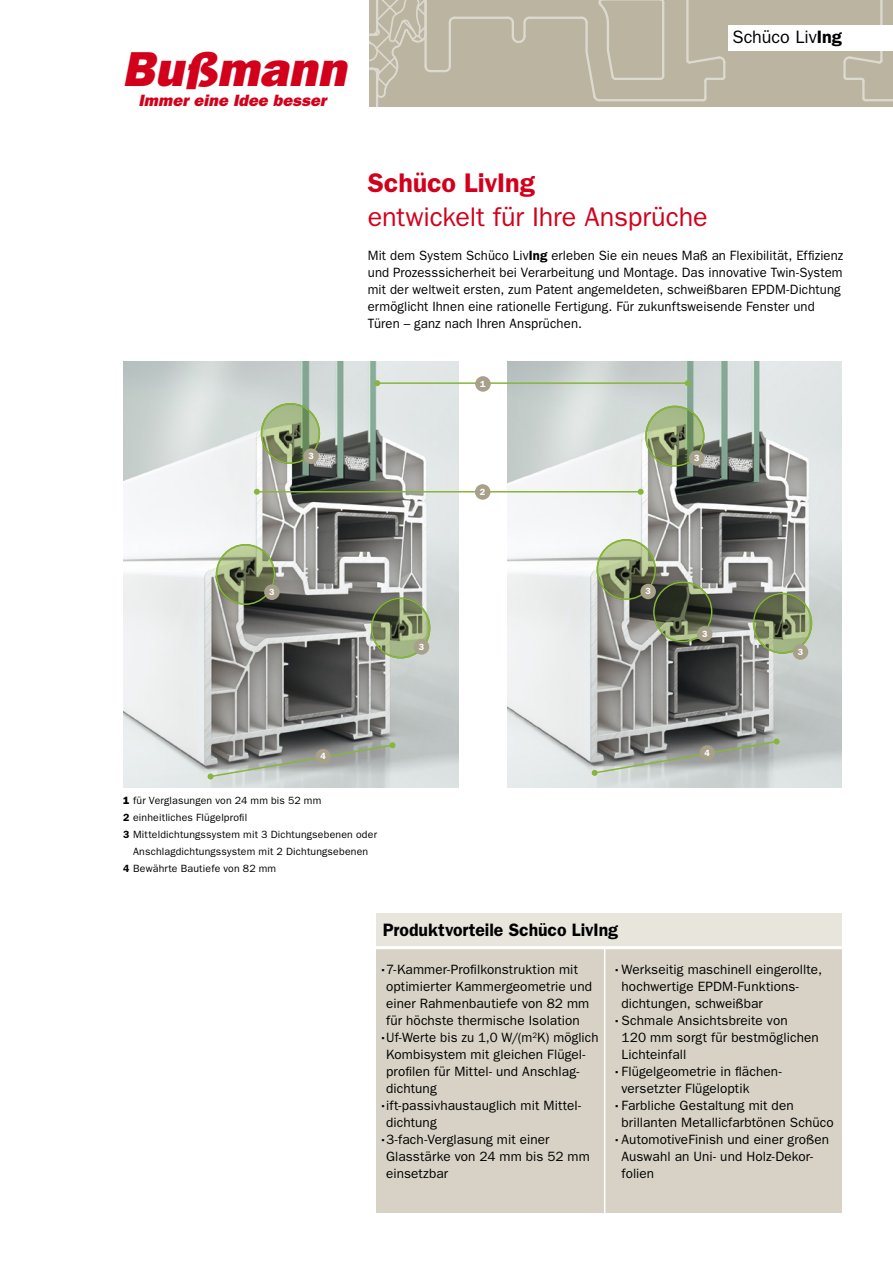
<style>
.page{position:relative;width:893px;height:1263px;background:#fff}
.page>*{position:absolute;margin:0;border:0;box-sizing:border-box;transform-origin:0 0}
.t1{font:italic 800 49.35px "Franklin Gothic";letter-spacing:.005em;color:#d3001b}
.t2{font:27px "Franklin Gothic";letter-spacing:-.005em;color:#d3001b}
.t3{font:600 27px "Franklin Gothic";letter-spacing:-.005em;color:#d3001b}
.t4{font:600 18px "Franklin Gothic";letter-spacing:-.005em;color:#000}
.t5{font:18px "Franklin Gothic";color:#000}
.t6{font:italic 800 16.5px "Franklin Gothic";letter-spacing:.005em;color:#d3001b}
.t7{font:13.5px/17px "Franklin Gothic";letter-spacing:.01em;color:#000}
.t8{font:10.5px/17px "Franklin Gothic";letter-spacing:.015em;color:#000}
.t9{font:600 9px "Franklin Gothic";color:#fff}
.s1{font-weight:600}
.s2{font-weight:800}
</style>
<div class="page">
<div style="left:370px;top:0;width:523px;height:107px;background:#bbb4a1"></div>
<hr style="left:376px;top:74px;width:2px;height:33px;background:#fff">
<hr style="left:615px;top:78px;width:45px;height:2px;background:#fff">
<svg style="left:658px;top:73px;width:7px;height:7px"></svg>
<hr style="left:662px;top:2px;width:2px;height:74px;background:#fff">
<svg style="left:660px;top:0;width:5px;height:5px"></svg>
<hr style="left:602px;top:0;width:58px;height:1px;background:#fff">
<hr style="left:865px;top:99px;width:28px;height:2px;background:#fff">
<svg style="left:862px;top:98px;width:6px;height:4px"></svg>
<hr style="left:862px;top:81px;width:3px;height:17px;background:#fff">
<svg style="left:843px;top:77px;width:22px;height:6px"></svg>
<hr style="left:843px;top:62px;width:3px;height:15px;background:#fff">
<svg style="left:843px;top:55px;width:40px;height:10px"></svg>
<hr style="left:880px;top:0;width:2px;height:61px;background:#fff">
<hr style="left:686px;top:0;width:3px;height:61px;background:#fff">
<svg style="left:685px;top:55px;width:41px;height:47px"></svg>
<hr style="left:599px;top:99px;width:104px;height:2px;background:#fff">
<svg style="left:579px;top:0;width:39px;height:102px"></svg>
<hr style="left:529px;top:17px;width:53px;height:2px;background:#fff">
<svg style="left:505px;top:16px;width:27px;height:27px"></svg>
<hr style="left:455px;top:17px;width:53px;height:2px;background:#fff">
<svg style="left:370px;top:0;width:87px;height:99px"></svg>
<img style="left:123px;top:362px;width:335px;height:425px">
<img style="left:508px;top:362px;width:334px;height:425px">
<div style="left:729px;top:26px;width:164px;height:25px;background:#fff"></div>
<div style="left:377px;top:946px;width:465px;height:266px;background:#d7d2c5"></div>
<div style="left:377px;top:913px;width:465px;height:35px;background:#e8e5dd"></div>
<hr style="left:367px;top:946px;width:475px;height:3px;background:#fff">
<svg style="left:262px;top:404px;width:57px;height:59px;background:#8b9d70"></svg>
<div style="left:261px;top:403px;width:59px;height:61px;border:2px solid #88b53c;border-radius:50%"></div>
<hr style="left:377px;top:382px;width:311px;height:2px;background:#88b53c">
<svg style="left:374px;top:380px;width:6px;height:6px"></svg>
<svg style="left:685px;top:380px;width:6px;height:6px"></svg>
<svg style="left:593px;top:740px;width:185px;height:34px;background:#9da29c"></svg>
<div style="left:591px;top:770px;width:7px;height:6px;background:#88b53c;border-radius:50%"></div>
<svg style="left:773px;top:738px;width:7px;height:7px"></svg>
<svg style="left:217px;top:545px;width:57px;height:59px;background:#7d8862"></svg>
<div style="left:216px;top:544px;width:59px;height:61px;border:2px solid #88b53c;border-radius:50%"></div>
<svg style="left:372px;top:598px;width:58px;height:60px;background:#7f8c64"></svg>
<div style="left:371px;top:597px;width:59px;height:61px;border:2px solid #88b53c;border-radius:50%"></div>
<svg style="left:597px;top:540px;width:58px;height:59px;background:#87936b"></svg>
<div style="left:597px;top:539px;width:59px;height:61px;border:2px solid #88b53c;border-radius:50%"></div>
<svg style="left:754px;top:593px;width:57px;height:60px;background:#7b8761"></svg>
<div style="left:753px;top:593px;width:59px;height:61px;border:2px solid #88b53c;border-radius:50%"></div>
<div style="left:303px;top:448px;width:16px;height:16px;background:#a7a08a;border-radius:50%"></div>
<div style="left:264px;top:584px;width:16px;height:16px;background:#a7a08a;border-radius:50%"></div>
<div style="left:414px;top:639px;width:15px;height:16px;background:#a7a08a;border-radius:50%"></div>
<div style="left:640px;top:584px;width:16px;height:15px;background:#a7a08a;border-radius:50%"></div>
<div style="left:793px;top:644px;width:15px;height:16px;background:#a7a08a;border-radius:50%"></div>
<hr style="left:257px;top:491px;width:384px;height:1px;background:#88b53c">
<svg style="left:254px;top:489px;width:6px;height:6px"></svg>
<svg style="left:638px;top:489px;width:6px;height:6px"></svg>
<div style="left:475px;top:484px;width:15px;height:16px;background:#a7a08a;border-radius:50%"></div>
<div style="left:475px;top:376px;width:16px;height:16px;background:#a7a08a;border-radius:50%"></div>
<div style="left:699px;top:745px;width:16px;height:16px;background:#a7a08a;border-radius:50%"></div>
<svg style="left:209px;top:743px;width:185px;height:35px;background:#9fa49e"></svg>
<svg style="left:207px;top:773px;width:7px;height:7px"></svg>
<div style="left:389px;top:742px;width:7px;height:6px;background:#88b53c;border-radius:50%"></div>
<div style="left:315px;top:749px;width:16px;height:15px;background:#a7a08a;border-radius:50%"></div>
<svg style="left:646px;top:406px;width:58px;height:60px;background:#899b6e"></svg>
<div style="left:645px;top:406px;width:59px;height:61px;border:2px solid #88b53c;border-radius:50%"></div>
<div style="left:689px;top:450px;width:15px;height:16px;background:#a7a08a;border-radius:50%"></div>
<svg style="left:654px;top:582px;width:58px;height:60px;background:#4c553c"></svg>
<div style="left:653px;top:581px;width:59px;height:61px;border:2px solid #88b53c;border-radius:50%"></div>
<div style="left:697px;top:626px;width:15px;height:16px;background:#a7a08a;border-radius:50%"></div>
<hr style="left:604px;top:948px;width:1px;height:266px;background:#fff">
<h1 class="t1" style="left:122px;top:40px;width:225px">Bußmann</h1>
<p class="t6" style="left:138px;top:91px;width:190px">Immer eine Idee besser</p>
<h3 class="t5" style="left:732px;top:26px;width:111px">Schüco Liv<span class="s1">Ing</span></h3>
<p class="t9" style="left:308px;top:450px;width:7px">3</p>
<h2 class="t3" style="left:368px;top:167px;width:169px">Schüco LivIng</h2>
<h2 class="t2" style="left:368px;top:201px;width:341px">entwickelt für Ihre Ansprüche</h2>
<p class="t7" style="left:368px;top:246px;width:477px">Mit dem System Schüco Liv<span class="s1">Ing</span> erleben Sie ein neues Maß an Flexibilität, Effizienz und Prozesssicherheit bei Verarbeitung und Montage. Das innovative Twin-System mit der weltweit ersten, zum Patent angemeldeten, schweißbaren EPDM-Dichtung ermöglicht Ihnen eine rationelle Fertigung. Für zukunftsweisende Fenster und Türen – ganz nach Ihren Ansprüchen.</p>
<p class="t9" style="left:480px;top:378px;width:7px">1</p>
<p class="t9" style="left:480px;top:486px;width:7px">2</p>
<p class="t9" style="left:694px;top:452px;width:7px">3</p>
<p class="t9" style="left:269px;top:586px;width:7px">3</p>
<p class="t9" style="left:419px;top:641px;width:7px">3</p>
<p class="t9" style="left:645px;top:586px;width:7px">3</p>
<p class="t9" style="left:702px;top:628px;width:7px">3</p>
<p class="t9" style="left:798px;top:646px;width:7px">3</p>
<p class="t9" style="left:320px;top:751px;width:7px">4</p>
<p class="t9" style="left:705px;top:747px;width:7px">4</p>
<p class="t8" style="left:123px;top:792px;width:255px"><span class="s2">1</span> für Verglasungen von 24 mm bis 52 mm<br><span class="s1">2</span> einheitliches Flügelprofil<br><span class="s1">3</span> Mitteldichtungssystem mit 3 Dichtungsebenen oder</p>
<p class="t8" style="left:123px;top:860px;width:154px"><span class="s1">4</span> Bewährte Bautiefe von 82 mm</p>
<p class="t8" style="left:133px;top:843px;width:237px">Anschlagdichtungssystem mit 2 Dichtungsebenen</p>
<h3 class="t4" style="left:383px;top:919px;width:237px">Produktvorteile Schüco LivIng</h3>
<p class="t7" style="left:381px;top:961px;width:198px"><span class="s1">·</span>7-Kammer-Profilkonstruktion mit</p>
<p class="t7" style="left:386px;top:978px;width:207px">optimierter Kammergeometrie und einer Rahmenbautiefe von 82 mm für höchste thermische Isolation</p>
<p class="t7" style="left:386px;top:1046px;width:201px">Kombisystem mit gleichen Flügel&shy;profilen für Mittel- und Anschlag&shy;dichtung</p>
<p class="t7" style="left:386px;top:1114px;width:52px">dichtung</p>
<p class="t7" style="left:386px;top:1148px;width:205px">Glasstärke von 24 mm bis 52 mm einsetzbar</p>
<p class="t7" style="left:381px;top:1029px;width:219px"><span class="s1">·</span>Uf-Werte bis zu 1,0 W/(m<sup>2</sup>K) möglich</p>
<p class="t7" style="left:381px;top:1097px;width:202px"><span class="s1">·</span>ift-passivhaustauglich mit Mittel-</p>
<p class="t7" style="left:381px;top:1131px;width:170px"><span class="s1">·</span>3-fach-Verglasung mit einer</p>
<p class="t7" style="left:615px;top:961px;width:209px"><span class="s1">·</span> Werkseitig maschinell eingerollte,</p>
<p class="t7" style="left:622px;top:978px;width:179px">hochwertige EPDM-Funktions-</p>
<p class="t7" style="left:622px;top:995px;width:143px">dichtungen, schweißbar</p>
<p class="t7" style="left:615px;top:1012px;width:175px"><span class="s1">·</span> Schmale Ansichtsbreite von</p>
<p class="t7" style="left:622px;top:1029px;width:199px">120 mm sorgt für bestmöglichen</p>
<p class="t7" style="left:622px;top:1046px;width:66px">Lichteinfall</p>
<p class="t7" style="left:615px;top:1063px;width:168px"><span class="s1">·</span> Flügelgeometrie in flächen-</p>
<p class="t7" style="left:622px;top:1080px;width:129px">versetzter Flügeloptik</p>
<p class="t7" style="left:615px;top:1097px;width:181px"><span class="s1">·</span> Farbliche Gestaltung mit den</p>
<p class="t7" style="left:622px;top:1114px;width:214px">brillanten Metallicfarbtönen Schüco</p>
<p class="t7" style="left:615px;top:1131px;width:216px"><span class="s1">·</span> AutomotiveFinish und einer großen</p>
<p class="t7" style="left:622px;top:1148px;width:193px">Auswahl an Uni- und Holz-Dekor-</p>
<p class="t7" style="left:622px;top:1165px;width:34px">folien</p>
</div>
